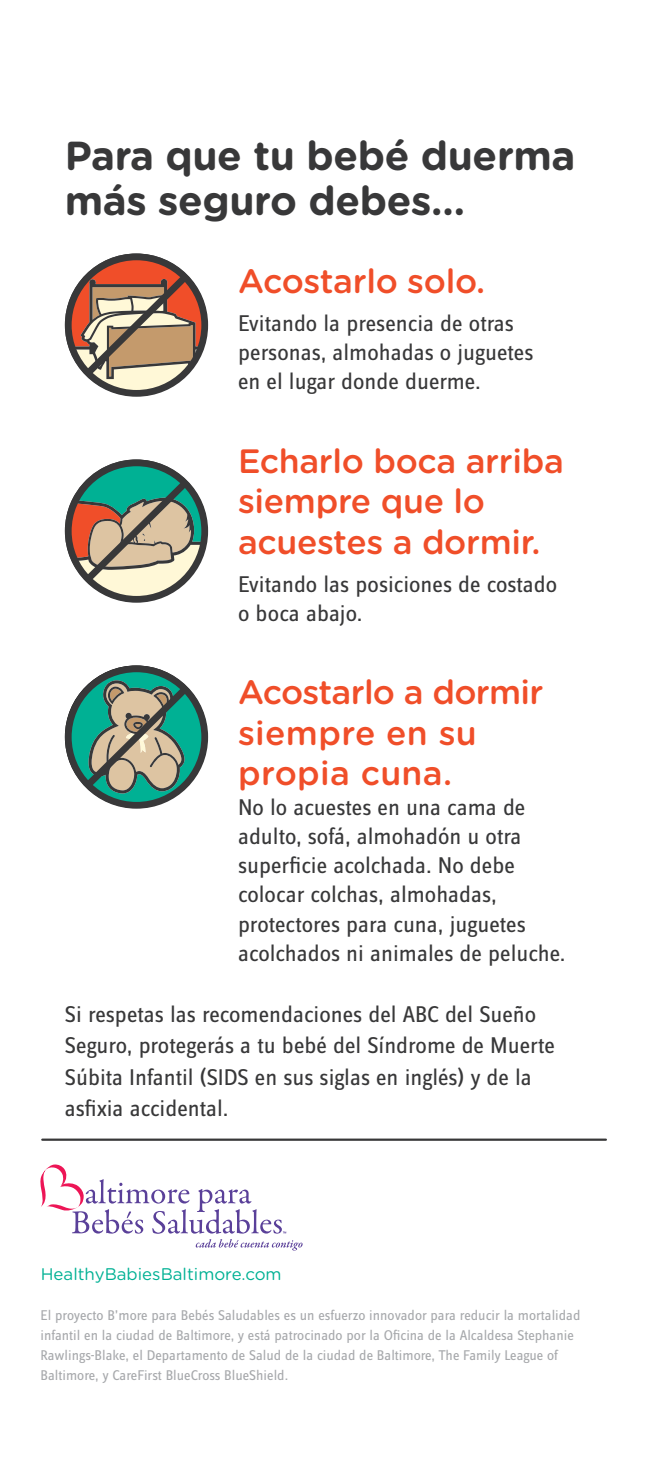
<style>
.page{position:relative;width:648px;height:1458px;background:#fff}
.page>*{position:absolute;margin:0;border:0;box-sizing:border-box;transform-origin:0 0}
.t1{font:700 40.5px/45px "Gotham Rounded";letter-spacing:-.01em;color:#383839}
.t2{font:500 33.75px/40.5px "Gotham Rounded";letter-spacing:-.01em;color:#f04e29}
.t3{font:23.62px/29.2px "Zine Sans Dis";color:#383839}
.t4{font:16.88px "Gotham Rounded";color:#00b194}
.t5{font:14.62px/20.2px "Zine Sans Dis";color:#a7a9ac}
</style>
<div class="page">
<hr style="left:42px;top:1139px;width:564px;height:2px;background:#383839">
<svg style="left:65px;top:665px;width:142px;height:143px"></svg>
<svg style="left:65px;top:459px;width:142px;height:143px"></svg>
<svg style="left:65px;top:254px;width:142px;height:142px"></svg>
<svg style="left:40px;top:1164px;width:263px;height:87px"></svg>
<h1 class="t1" style="left:65px;top:133px;width:512px">Para que tu bebé duerma más seguro debes…</h1>
<h2 class="t2" style="left:238px;top:260px;width:249px">Acostarlo solo.</h2>
<p class="t3" style="left:238px;top:310px;width:297px">Evitando la presencia de otras personas, almohadas o juguetes en el lugar donde duerme.</p>
<h2 class="t2" style="left:238px;top:440px;width:327px">Echarlo boca arriba siempre que lo acuestes a dormir.</h2>
<p class="t3" style="left:238px;top:571px;width:321px">Evitando las posiciones de costado o boca abajo.</p>
<h2 class="t2" style="left:238px;top:672px;width:307px">Acostarlo a dormir siempre en su propia cuna.</h2>
<p class="t3" style="left:238px;top:793px;width:329px">No lo acuestes en una cama de adulto, sofá, almohadón u otra superficie acolchada. No debe colocar colchas, almohadas, protectores para cuna, juguetes acolchados ni animales de peluche.</p>
<p class="t3" style="left:65px;top:999px;width:491px;line-height:31.5px">Si respetas las recomendaciones del ABC del Sueño Seguro, protegerás a tu bebé del Síndrome de Muerte Súbita Infantil (SIDS en sus siglas en inglés) y de la asfixia accidental.</p>
<p class="t4" style="left:41px;top:1264px;width:242px">HealthyBabiesBaltimore.com</p>
<p class="t5" style="left:41px;top:1305px;width:541px">El proyecto B’more para Bebés Saludables es un esfuerzo innovador para reducir la mortalidad infantil en la ciudad de Baltimore, y está patrocinado por la Oficina de la Alcaldesa Stephanie Rawlings-Blake, el Departamento de Salud de la ciudad de Baltimore, The Family League of Baltimore, y CareFirst BlueCross BlueShield.</p>
</div>
